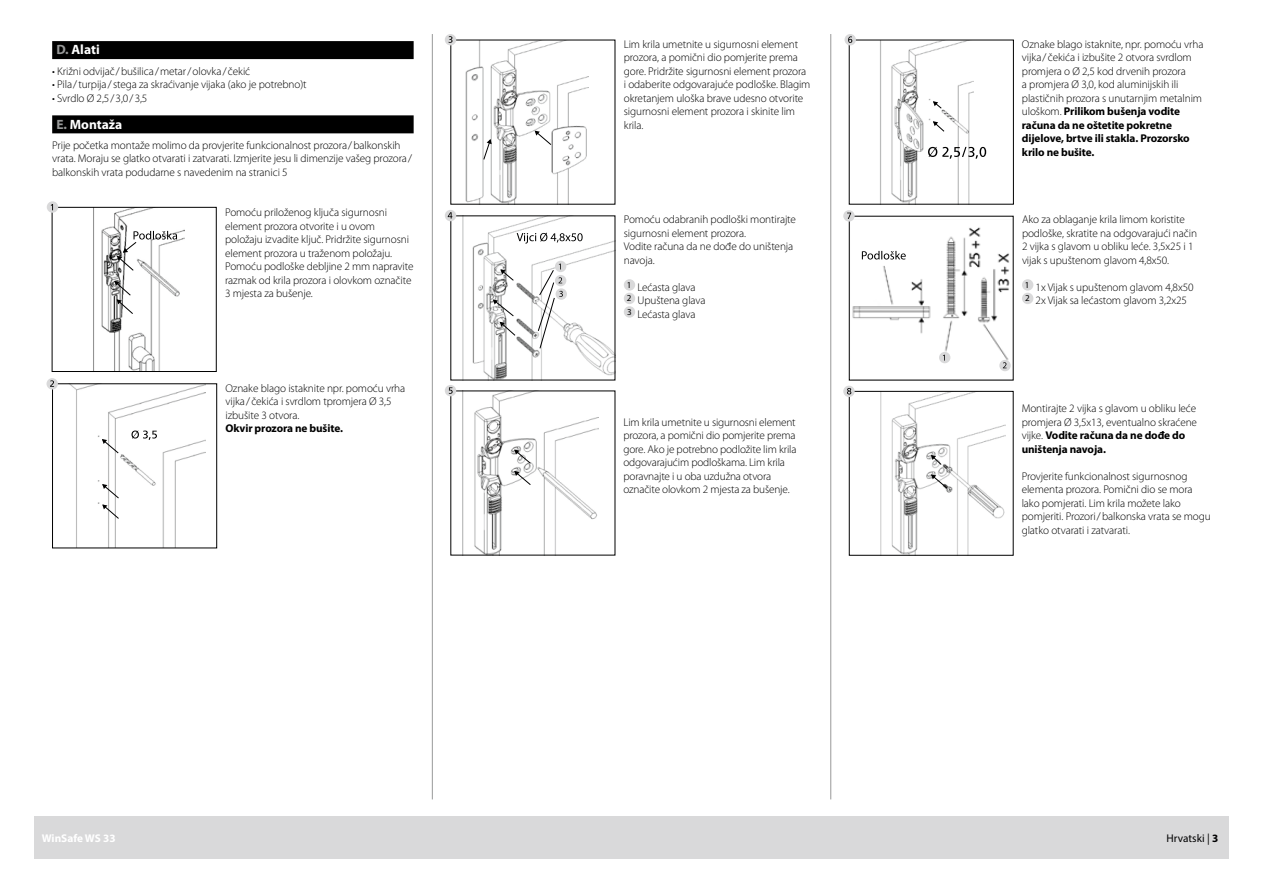
<style>
.page{position:relative;width:1263px;height:893px;background:#fff}
.page>*{position:absolute;margin:0;border:0;box-sizing:border-box;transform-origin:0 0}
.t1{font:700 13.5px "Myriad Pro";color:#fff}
.t2{font:300 11.25px/13.5px "Myriad Pro";letter-spacing:-.01em;color:#000}
.t3{font:700 11.25px "Myriad Pro";letter-spacing:-.01em;color:#000}
.t4{font:700 11.25px "Myriad Pro";color:#fff}
.t5{font:11.25px "Myriad Pro";color:#000}
.s1{color:#989999}
.s2{font-weight:700}
</style>
<div class="page">
<hr style="left:432px;top:34px;width:1px;height:765px;background:#989999">
<hr style="left:830px;top:34px;width:1px;height:765px;background:#989999">
<div style="left:34px;top:816px;width:1195px;height:43px;background:#d9d9da"></div>
<div style="left:1022px;top:279px;width:11px;height:12px;background:#d9d9da;border-radius:50%"></div>
<div style="left:1022px;top:293px;width:11px;height:11px;background:#d9d9da;border-radius:50%"></div>
<div style="left:52px;top:41px;width:362px;height:18px;background:#000"></div>
<div style="left:52px;top:115px;width:362px;height:18px;background:#000"></div>
<img style="left:93px;top:209px;width:91px;height:161px">
<div style="left:52px;top:207px;width:165px;height:165px;border:1px solid #000"></div>
<div style="left:47px;top:201px;width:11px;height:12px;background:#d9d9da;border-radius:50%"></div>
<svg style="left:114px;top:281px;width:19px;height:33px"></svg>
<img style="left:70px;top:385px;width:136px;height:161px">
<div style="left:52px;top:383px;width:165px;height:165px;border:1px solid #000"></div>
<svg style="left:102px;top:439px;width:17px;height:15px"></svg>
<svg style="left:102px;top:484px;width:17px;height:35px"></svg>
<svg style="left:131px;top:430px;width:26px;height:10px"></svg>
<div style="left:47px;top:378px;width:11px;height:11px;background:#d9d9da;border-radius:50%"></div>
<svg style="left:50px;top:380px;width:4px;height:7px"></svg>
<div style="left:624px;top:279px;width:11px;height:12px;background:#d9d9da;border-radius:50%"></div>
<div style="left:624px;top:293px;width:11px;height:11px;background:#d9d9da;border-radius:50%"></div>
<div style="left:624px;top:306px;width:11px;height:12px;background:#d9d9da;border-radius:50%"></div>
<img style="left:453px;top:218px;width:160px;height:160px">
<svg style="left:500px;top:269px;width:14px;height:12px"></svg>
<svg style="left:493px;top:299px;width:23px;height:37px"></svg>
<div style="left:445px;top:210px;width:11px;height:11px;background:#d9d9da;border-radius:50%"></div>
<svg style="left:448px;top:212px;width:4px;height:7px"></svg>
<img style="left:852px;top:227px;width:158px;height:144px">
<img style="left:453px;top:393px;width:145px;height:160px">
<svg style="left:514px;top:449px;width:17px;height:15px"></svg>
<svg style="left:514px;top:471px;width:17px;height:14px"></svg>
<div style="left:445px;top:385px;width:11px;height:11px;background:#d9d9da;border-radius:50%"></div>
<svg style="left:449px;top:387px;width:4px;height:7px"></svg>
<img style="left:465px;top:42px;width:124px;height:160px">
<svg style="left:534px;top:131px;width:18px;height:14px"></svg>
<svg style="left:483px;top:139px;width:9px;height:21px"></svg>
<div style="left:445px;top:34px;width:11px;height:11px;background:#d9d9da;border-radius:50%"></div>
<svg style="left:448px;top:36px;width:4px;height:7px"></svg>
<svg style="left:843px;top:210px;width:12px;height:12px"></svg>
<svg style="left:847px;top:213px;width:4px;height:6px"></svg>
<img style="left:880px;top:393px;width:125px;height:161px">
<div style="left:849px;top:391px;width:164px;height:165px;border:1px solid #000"></div>
<svg style="left:931px;top:455px;width:11px;height:10px"></svg>
<svg style="left:931px;top:474px;width:17px;height:15px"></svg>
<div style="left:843px;top:386px;width:12px;height:11px;background:#d9d9da;border-radius:50%"></div>
<svg style="left:847px;top:388px;width:4px;height:6px"></svg>
<img style="left:880px;top:42px;width:93px;height:160px">
<svg style="left:933px;top:101px;width:9px;height:8px"></svg>
<svg style="left:933px;top:121px;width:12px;height:11px"></svg>
<svg style="left:928px;top:147px;width:58px;height:12px"></svg>
<div style="left:844px;top:34px;width:12px;height:11px;background:#d9d9da;border-radius:50%"></div>
<svg style="left:848px;top:36px;width:4px;height:7px"></svg>
<svg style="left:117px;top:231px;width:60px;height:40px"></svg>
<div style="left:555px;top:261px;width:11px;height:11px;background:#d9d9da;border-radius:50%"></div>
<div style="left:555px;top:275px;width:11px;height:11px;background:#d9d9da;border-radius:50%"></div>
<div style="left:556px;top:288px;width:11px;height:12px;background:#d9d9da;border-radius:50%"></div>
<svg style="left:538px;top:264px;width:25px;height:85px"></svg>
<svg style="left:517px;top:233px;width:66px;height:11px"></svg>
<div style="left:939px;top:352px;width:11px;height:11px;background:#d9d9da;border-radius:50%"></div>
<div style="left:999px;top:360px;width:12px;height:11px;background:#d9d9da;border-radius:50%"></div>
<svg style="left:1003px;top:362px;width:3px;height:6px"></svg>
<svg style="left:862px;top:251px;width:44px;height:9px"></svg>
<p class="t1" style="left:56px;top:41px;width:45px"><span class="s1">D.</span> Alati</p>
<p class="t2" style="left:52px;top:64px;width:200px">• Križni odvijač/bušilica/metar/olovka/čekić</p>
<p class="t2" style="left:52px;top:77px;width:256px">• Pila/turpija/stega za skraćivanje vijaka (ako je potrebno)t</p>
<p class="t2" style="left:52px;top:91px;width:97px">• Svrdlo Ø 2,5/3,0/3,5</p>
<p class="t1" style="left:56px;top:115px;width:67px"><span class="s1">E.</span> Montaža</p>
<p class="t2" style="left:52px;top:138px;width:361px">Prije početka montaže molimo da provjerite funkcionalnost prozora/balkonskih vrata. Moraju se glatko otvarati i zatvarati. Izmjerite jesu li dimenzije vašeg prozora/ balkonskih vrata podudarne s navedenim na stranici 5</p>
<p class="t2" style="left:225px;top:206px;width:190px">Pomoću priloženog ključa sigurnosni element prozora otvorite i u ovom položaju izvadite ključ. Pridržite sigurnosni element prozora u traženom položaju.<br>Pomoću podloške debljine 2 mm napravite razmak od krila prozora i olovkom označite 3 mjesta za bušenje.</p>
<p class="t2" style="left:225px;top:381px;width:181px">Oznake blago istaknite npr. pomoću vrha vijka/čekića i svrdlom tpromjera Ø 3,5 izbušite 3 otvora.</p>
<p class="t3" style="left:225px;top:421px;width:119px">Okvir prozora ne bušite.</p>
<p class="t4" style="left:42px;top:831px;width:75px">WinSafe WS 33</p>
<p class="t2" style="left:624px;top:37px;width:188px">Lim krila umetnite u sigurnosni element prozora, a pomični dio pomjerite prema gore. Pridržite sigurnosni element prozora i odaberite odgovarajuće podloške. Blagim okretanjem uloška brave udesno otvorite sigurnosni element prozora i skinite lim krila.</p>
<p class="t2" style="left:624px;top:212px;width:174px">Pomoću odabranih podloški montirajte sigurnosni element prozora.<br>Vodite računa da ne dođe do uništenja navoja.</p>
<p class="t2" style="left:627px;top:280px;width:80px"><sup>1</sup> Lećasta glava<br><sup>2</sup> Upuštena glava<br><sup>3</sup> Lećasta glava</p>
<p class="t2" style="left:623px;top:415px;width:175px">Lim krila umetnite u sigurnosni element prozora, a pomični dio pomjerite prema gore. Ako je potrebno podložite lim krila odgovarajućim podloškama. Lim krila poravnajte i u oba uzdužna otvora označite olovkom 2 mjesta za bušenje.</p>
<p class="t2" style="left:1022px;top:37px;width:183px">Oznake blago istaknite, npr. pomoću vrha vijka/čekića i izbušite 2 otvora svrdlom promjera o Ø 2,5 kod drvenih prozora<br>a promjera Ø 3,0, kod aluminijskih ili plastičnih prozora s unutarnjim metalnim uloškom. <span class="s2">Prilikom bušenja vodite računa da ne oštetite pokretne dijelove, brtve ili stakla. Prozorsko krilo ne bušite.</span></p>
<p class="t2" style="left:1022px;top:212px;width:177px">Ako za oblaganje krila limom koristite podloške, skratite na odgovarajući način 2 vijka s glavom u obliku leće. 3,5x25 i 1 vijak s upuštenom glavom 4,8x50.</p>
<p class="t2" style="left:1025px;top:280px;width:170px"><sup>1</sup> 1x Vijak s upuštenom glavom 4,8x50<br><sup>2</sup> 2x Vijak sa lećastom glavom 3,2x25</p>
<p class="t2" style="left:1022px;top:402px;width:177px">Montirajte 2 vijka s glavom u obliku leće promjera Ø 3,5x13, eventualno skraćene vijke. <span class="s2">Vodite računa da ne dođe do uništenja navoja.</span></p>
<p class="t2" style="left:1022px;top:469px;width:191px">Provjerite funkcionalnost sigurnosnog elementa prozora. Pomični dio se mora lako pomjerati. Lim krila možete lako pomjeriti. Prozori/balkonska vrata se mogu glatko otvarati i zatvarati.</p>
<p class="t5" style="left:1166px;top:831px;width:54px">Hrvatski | <span class="s2">3</span></p>
</div>
